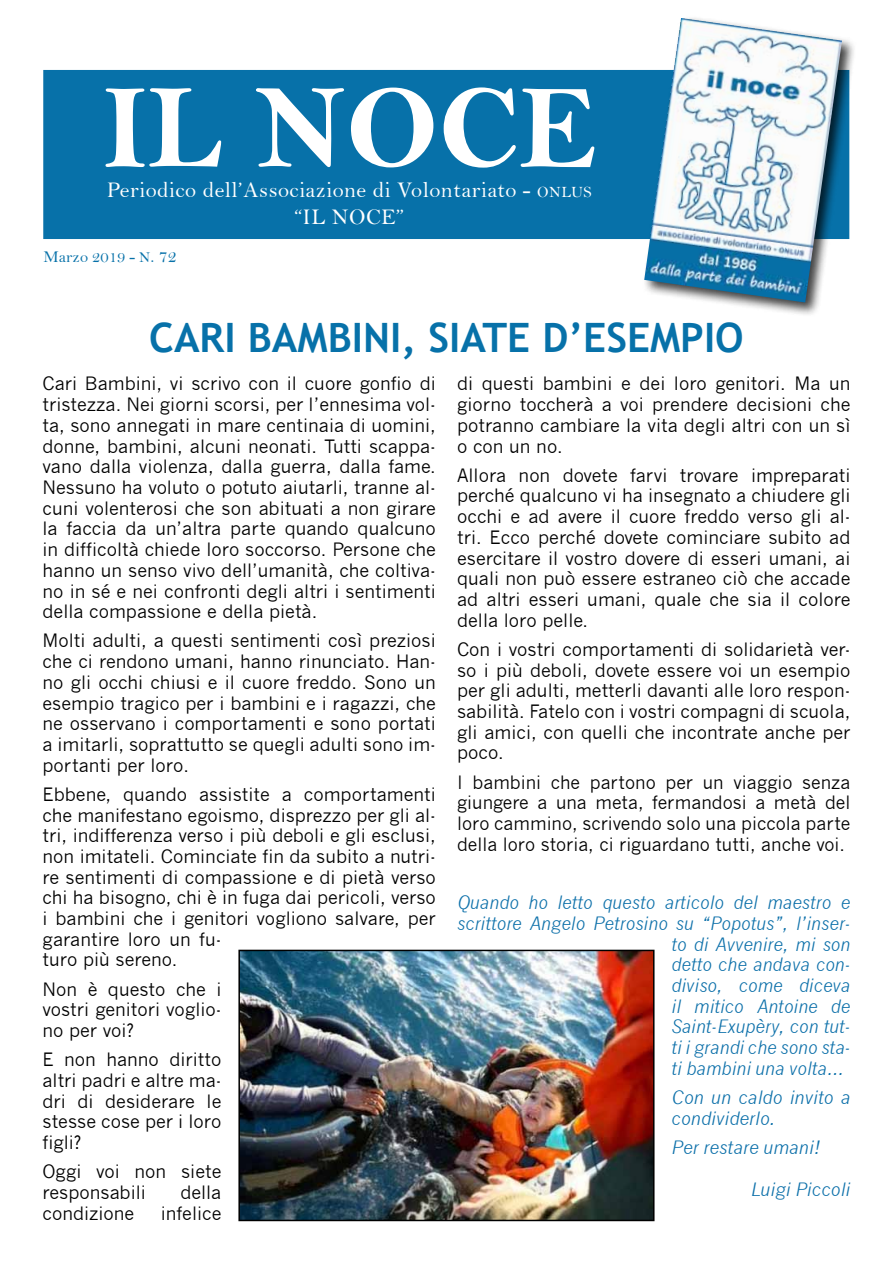
<style>
.page{position:relative;width:893px;height:1263px;background:#fff}
.page>*{position:absolute;margin:0;border:0;box-sizing:border-box;transform-origin:0 0}
.t1{font:120px "Bell MT Bold";color:#fff}
.t2{font:700 40.5px "Trebuchet MS";color:#0771a9}
.t3{font:22.5px/27px "Bell";letter-spacing:.02em;color:#fff;text-align:center}
.t4{font:18px/20.7px "News Gothic";color:#000;text-align:justify}
.t5{font:italic 18px/20.7px "News Gothic";color:#0e71aa}
.t6{font:16.5px "Bell";color:#0771a9}
.s1{font-size:15.75px}
.s2{font-size:15px}
.s3{font-size:18px}
</style>
<div class="page">
<div style="left:43px;top:70px;width:806px;height:169px;background:#0771a9"></div>
<div style="left:642px;top:16px;width:215px;height:301px;background:#000;opacity:.75"></div>
<img style="left:644px;top:18px;width:198px;height:284px">
<img style="left:241px;top:953px;width:410px;height:265px">
<div style="left:238px;top:950px;width:416px;height:271px;border:2px solid #000"></div>
<h1 class="t1" style="left:102px;top:56px;width:497px">IL NOCE</h1>
<p class="t3" style="left:107px;top:176px;width:486px">Periodico dell’Associazione di Volontariato - <span class="s1">ONLUS </span>“IL NOCE”</p>
<p class="t6" style="left:44px;top:247px;width:135px">Marzo 2019 - <span class="s2">N</span><span class="s3">. 72</span></p>
<h2 class="t2" style="left:149px;top:312px;width:596px">CARI BAMBINI, SIATE D’ESEMPIO</h2>
<p class="t4" style="left:43px;top:374px;width:395px">Cari Bambini, vi scrivo con il cuore gonfio di tristezza. Nei giorni scorsi, per l’ennesima vol&shy;ta, sono annegati in mare centinaia di uomini, donne, bambini, alcuni neonati. Tutti scappa&shy;vano dalla violenza, dalla guerra, dalla fame.<br>Nessuno ha voluto o potuto aiutarli, tranne al&shy;cuni volenterosi che son abituati a non girare la faccia da un’altra parte quando qualcuno in difficoltà chiede loro soccorso. Persone che hanno un senso vivo dell’umanità, che coltiva&shy;no in sé e nei confronti degli altri i sentimenti della compassione e della pietà.</p>
<p class="t4" style="left:43px;top:631px;width:395px">Molti adulti, a questi sentimenti così preziosi che ci rendono umani, hanno rinunciato. Han&shy;no gli occhi chiusi e il cuore freddo. Sono un esempio tragico per i bambini e i ragazzi, che ne osservano i comportamenti e sono portati a imitarli, soprattutto se quegli adulti sono im&shy;portanti per loro.</p>
<p class="t4" style="left:43px;top:784px;width:395px;text-align:left">Ebbene, quando assistite a comportamenti che manifestano egoismo, disprezzo per gli al&shy;tri, indifferenza verso i più deboli e gli esclusi, non imitateli. Cominciate fin da subito a nutri&shy;re sentimenti di compassione e di pietà verso chi ha bisogno, chi è in fuga dai pericoli, verso i bambini che i genitori vogliono salvare, per garantire loro un fu-<br>turo più sereno.</p>
<p class="t4" style="left:43px;top:979px;width:180px">Non è questo che i vostri genitori voglio&shy;no per voi?</p>
<p class="t4" style="left:43px;top:1049px;width:180px">E non hanno diritto altri padri e altre ma&shy;dri di desiderare le stesse cose per i loro figli?</p>
<p class="t4" style="left:43px;top:1161px;width:180px">Oggi voi non siete responsabili</p>
<p class="t4" style="left:457px;top:374px;width:395px">di questi bambini e dei loro genitori. Ma un giorno toccherà a voi prendere decisioni che potranno cambiare la vita degli altri con un sì o con un no.</p>
<p class="t4" style="left:457px;top:465px;width:395px">Allora non dovete farvi trovare impreparati perché qualcuno vi ha insegnato a chiudere gli occhi e ad avere il cuore freddo verso gli al&shy;tri. Ecco perché dovete cominciare subito ad esercitare il vostro dovere di esseri umani, ai quali non può essere estraneo ciò che accade ad altri esseri umani, quale che sia il colore della loro pelle.</p>
<p class="t4" style="left:457px;top:639px;width:395px">Con i vostri comportamenti di solidarietà ver&shy;so i più deboli, dovete essere voi un esempio per gli adulti, metterli davanti alle loro respon&shy;sabilità. Fatelo con i vostri compagni di scuola, gli amici, con quelli che incontrate anche per poco.</p>
<p class="t4" style="left:457px;top:772px;width:395px">I bambini che partono per un viaggio senza giungere a una meta, fermandosi a metà del loro cammino, scrivendo solo una piccola parte della loro storia, ci riguardano tutti, anche voi.</p>
<p class="t5" style="left:457px;top:892px;width:395px">Quando ho letto questo articolo del maestro e</p>
<p class="t5" style="left:457px;top:913px;width:395px">scrittore Angelo Petrosino su “Popotus”, l’inser-</p>
<p class="t5" style="left:672px;top:934px;width:180px">to di Avvenire, mi son</p>
<p class="t5" style="left:672px;top:954px;width:180px">detto che andava con-</p>
<p class="t5" style="left:672px;top:975px;width:180px">diviso, come diceva</p>
<p class="t5" style="left:672px;top:996px;width:180px">il mitico Antoine de</p>
<p class="t5" style="left:672px;top:1016px;width:180px">Saint-Exupèry, con tut-</p>
<p class="t5" style="left:672px;top:1037px;width:180px">ti i grandi che sono sta-</p>
<p class="t5" style="left:672px;top:1058px;width:174px">ti bambini una volta…</p>
<p class="t5" style="left:671px;top:1087px;width:180px">Con un caldo invito a condividerlo.</p>
<p class="t5" style="left:671px;top:1137px;width:150px">Per restare umani!</p>
<p class="t5" style="left:751px;top:1179px;width:101px">Luigi Piccoli</p>
<p class="t4" style="left:180px;top:1182px;width:43px">della</p>
<p class="t4" style="left:43px;top:1203px;width:93px">condizione</p>
<p class="t4" style="left:161px;top:1203px;width:62px">infelice</p>
</div>
